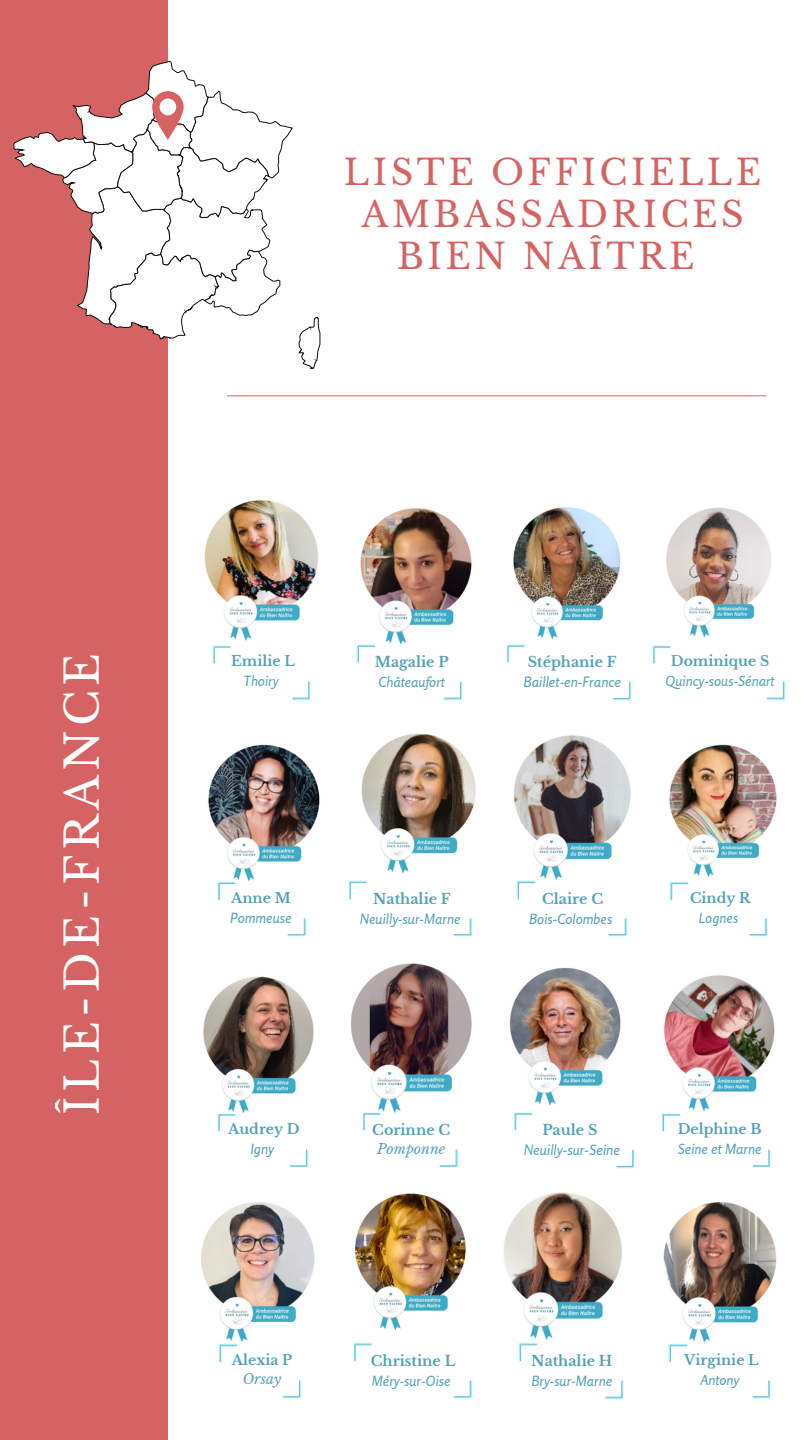
<style>
.page{position:relative;width:810px;height:1440px;background:#fff}
.page>*{position:absolute;margin:0;border:0;box-sizing:border-box;transform-origin:0 0}
.t1{font:45px "Libre Baskerville";letter-spacing:.1em;color:#fff}
.t2{font:35px/42px "Libre Baskerville";letter-spacing:.1em;color:#d66363;text-align:center}
.t3{font:700 14.2px "Libre Baskerville";color:#53a2b9}
.t4{font:italic 14.2px "Rosario";color:#53a2b9}
.t5{font:italic 14px "Rosario";color:#53a2b9}
.t6{font:700 14px "Libre Baskerville";color:#53a2b9}
.t7{font:italic 14px "Libre Baskerville";color:#53a2b9}
</style>
<div class="page">
<div style="left:0;top:0;width:168px;height:1440px;background:#d66363"></div>
<svg style="left:299px;top:317px;width:21px;height:52px"></svg>
<svg style="left:14px;top:61px;width:279px;height:278px"></svg>
<hr style="left:227px;top:395px;width:539px;height:1px;background:#d66363">
<img style="left:204px;top:500px;width:114px;height:141px">
<img style="left:212px;top:645px;width:19px;height:19px">
<svg style="left:214px;top:647px;width:17px;height:16px"></svg>
<img style="left:292px;top:681px;width:19px;height:19px">
<svg style="left:293px;top:682px;width:16px;height:17px"></svg>
<img style="left:356px;top:508px;width:116px;height:146px">
<img style="left:357px;top:644px;width:19px;height:19px">
<svg style="left:358px;top:646px;width:17px;height:16px"></svg>
<img style="left:443px;top:681px;width:19px;height:19px">
<svg style="left:444px;top:682px;width:17px;height:17px"></svg>
<img style="left:513px;top:507px;width:108px;height:133px">
<img style="left:506px;top:644px;width:19px;height:19px">
<svg style="left:508px;top:646px;width:16px;height:16px"></svg>
<img style="left:613px;top:681px;width:19px;height:19px">
<svg style="left:613px;top:682px;width:17px;height:17px"></svg>
<img style="left:666px;top:507px;width:105px;height:131px">
<img style="left:652px;top:645px;width:19px;height:19px">
<svg style="left:653px;top:647px;width:17px;height:16px"></svg>
<img style="left:766px;top:681px;width:19px;height:19px">
<svg style="left:767px;top:682px;width:17px;height:17px"></svg>
<img style="left:208px;top:744px;width:112px;height:138px">
<img style="left:217px;top:882px;width:19px;height:19px">
<svg style="left:219px;top:883px;width:16px;height:17px"></svg>
<img style="left:287px;top:918px;width:19px;height:19px">
<svg style="left:288px;top:918px;width:17px;height:17px"></svg>
<img style="left:356px;top:733px;width:120px;height:148px">
<img style="left:348px;top:881px;width:19px;height:19px">
<svg style="left:350px;top:882px;width:16px;height:17px"></svg>
<img style="left:453px;top:918px;width:19px;height:19px">
<svg style="left:454px;top:918px;width:17px;height:17px"></svg>
<img style="left:513px;top:735px;width:118px;height:146px">
<img style="left:517px;top:881px;width:19px;height:19px">
<svg style="left:518px;top:882px;width:17px;height:17px"></svg>
<img style="left:608px;top:918px;width:19px;height:19px">
<svg style="left:609px;top:918px;width:17px;height:17px"></svg>
<img style="left:669px;top:744px;width:108px;height:133px">
<img style="left:670px;top:882px;width:19px;height:19px">
<svg style="left:671px;top:883px;width:17px;height:17px"></svg>
<img style="left:749px;top:919px;width:19px;height:18px">
<svg style="left:750px;top:918px;width:17px;height:17px"></svg>
<img style="left:203px;top:976px;width:111px;height:138px">
<img style="left:217px;top:1113px;width:20px;height:19px">
<svg style="left:219px;top:1114px;width:16px;height:17px"></svg>
<img style="left:289px;top:1149px;width:19px;height:19px">
<svg style="left:290px;top:1150px;width:17px;height:16px"></svg>
<img style="left:352px;top:963px;width:120px;height:150px">
<img style="left:362px;top:1112px;width:20px;height:19px">
<svg style="left:364px;top:1114px;width:16px;height:16px"></svg>
<img style="left:439px;top:1149px;width:19px;height:19px">
<svg style="left:440px;top:1150px;width:17px;height:16px"></svg>
<img style="left:509px;top:967px;width:112px;height:139px">
<img style="left:514px;top:1112px;width:19px;height:19px">
<svg style="left:515px;top:1114px;width:17px;height:16px"></svg>
<img style="left:616px;top:1149px;width:19px;height:19px">
<svg style="left:617px;top:1150px;width:16px;height:17px"></svg>
<img style="left:664px;top:975px;width:111px;height:137px">
<img style="left:662px;top:1113px;width:19px;height:19px">
<svg style="left:663px;top:1114px;width:17px;height:17px"></svg>
<img style="left:752px;top:1149px;width:19px;height:19px">
<svg style="left:753px;top:1150px;width:17px;height:16px"></svg>
<img style="left:201px;top:1202px;width:114px;height:142px">
<img style="left:219px;top:1344px;width:19px;height:19px">
<svg style="left:220px;top:1345px;width:17px;height:17px"></svg>
<img style="left:282px;top:1380px;width:19px;height:19px">
<svg style="left:283px;top:1381px;width:17px;height:16px"></svg>
<img style="left:355px;top:1193px;width:111px;height:138px">
<img style="left:353px;top:1343px;width:19px;height:19px">
<svg style="left:355px;top:1344px;width:16px;height:17px"></svg>
<img style="left:453px;top:1380px;width:19px;height:19px">
<svg style="left:454px;top:1381px;width:17px;height:16px"></svg>
<img style="left:503px;top:1192px;width:119px;height:151px">
<img style="left:519px;top:1343px;width:19px;height:19px">
<svg style="left:520px;top:1344px;width:17px;height:17px"></svg>
<img style="left:605px;top:1380px;width:19px;height:19px">
<svg style="left:606px;top:1381px;width:16px;height:17px"></svg>
<img style="left:663px;top:1202px;width:114px;height:141px">
<img style="left:669px;top:1344px;width:19px;height:19px">
<svg style="left:670px;top:1345px;width:17px;height:17px"></svg>
<img style="left:752px;top:1380px;width:19px;height:19px">
<svg style="left:753px;top:1381px;width:16px;height:16px"></svg>
<p class="t2" style="left:344px;top:152px;width:419px">LISTE OFFICIELLE<br>AMBASSADRICES<br>BIEN NAÎTRE</p>
<p class="t1" style="left:55px;top:1115px;width:464px;rotate:-90deg">ÎLE-DE-FRANCE</p>
<p class="t6" style="left:231px;top:653px;width:65px">Emilie L</p>
<p class="t5" style="left:244px;top:673px;width:36px">Thoiry</p>
<p class="t3" style="left:375px;top:653px;width:75px">Magalie P</p>
<p class="t5" style="left:378px;top:674px;width:68px">Châteaufort</p>
<p class="t3" style="left:528px;top:653px;width:90px">Stéphanie F</p>
<p class="t4" style="left:523px;top:673px;width:99px">Baillet-en-France</p>
<p class="t6" style="left:671px;top:653px;width:100px">Dominique S</p>
<p class="t5" style="left:666px;top:673px;width:111px">Quincy-sous-Sénart</p>
<p class="t6" style="left:231px;top:889px;width:61px">Anne M</p>
<p class="t5" style="left:230px;top:909px;width:63px">Pommeuse</p>
<p class="t3" style="left:373px;top:890px;width:79px">Nathalie F</p>
<p class="t5" style="left:360px;top:910px;width:102px">Neuilly-sur-Marne</p>
<p class="t3" style="left:542px;top:890px;width:63px">Claire C</p>
<p class="t5" style="left:529px;top:910px;width:85px">Bois-Colombes</p>
<p class="t6" style="left:690px;top:889px;width:62px">Cindy R</p>
<p class="t5" style="left:699px;top:909px;width:41px">Lognes</p>
<p class="t6" style="left:228px;top:1120px;width:73px">Audrey D</p>
<p class="t5" style="left:250px;top:1141px;width:25px">Igny</p>
<p class="t3" style="left:372px;top:1121px;width:79px">Corinne C</p>
<p class="t7" style="left:377px;top:1141px;width:69px">Pomponne</p>
<p class="t3" style="left:542px;top:1121px;width:57px">Paule S</p>
<p class="t4" style="left:524px;top:1141px;width:98px">Neuilly-sur-Seine</p>
<p class="t6" style="left:678px;top:1120px;width:86px">Delphine B</p>
<p class="t5" style="left:678px;top:1141px;width:85px">Seine et Marne</p>
<p class="t6" style="left:232px;top:1351px;width:62px">Alexia P</p>
<p class="t7" style="left:243px;top:1371px;width:40px">Orsay</p>
<p class="t3" style="left:371px;top:1352px;width:86px">Christine L</p>
<p class="t5" style="left:372px;top:1372px;width:80px">Méry-sur-Oise</p>
<p class="t3" style="left:531px;top:1352px;width:83px">Nathalie H</p>
<p class="t5" style="left:531px;top:1372px;width:82px">Bry-sur-Marne</p>
<p class="t6" style="left:684px;top:1351px;width:76px">Virginie L</p>
<p class="t5" style="left:700px;top:1371px;width:41px">Antony</p>
</div>
